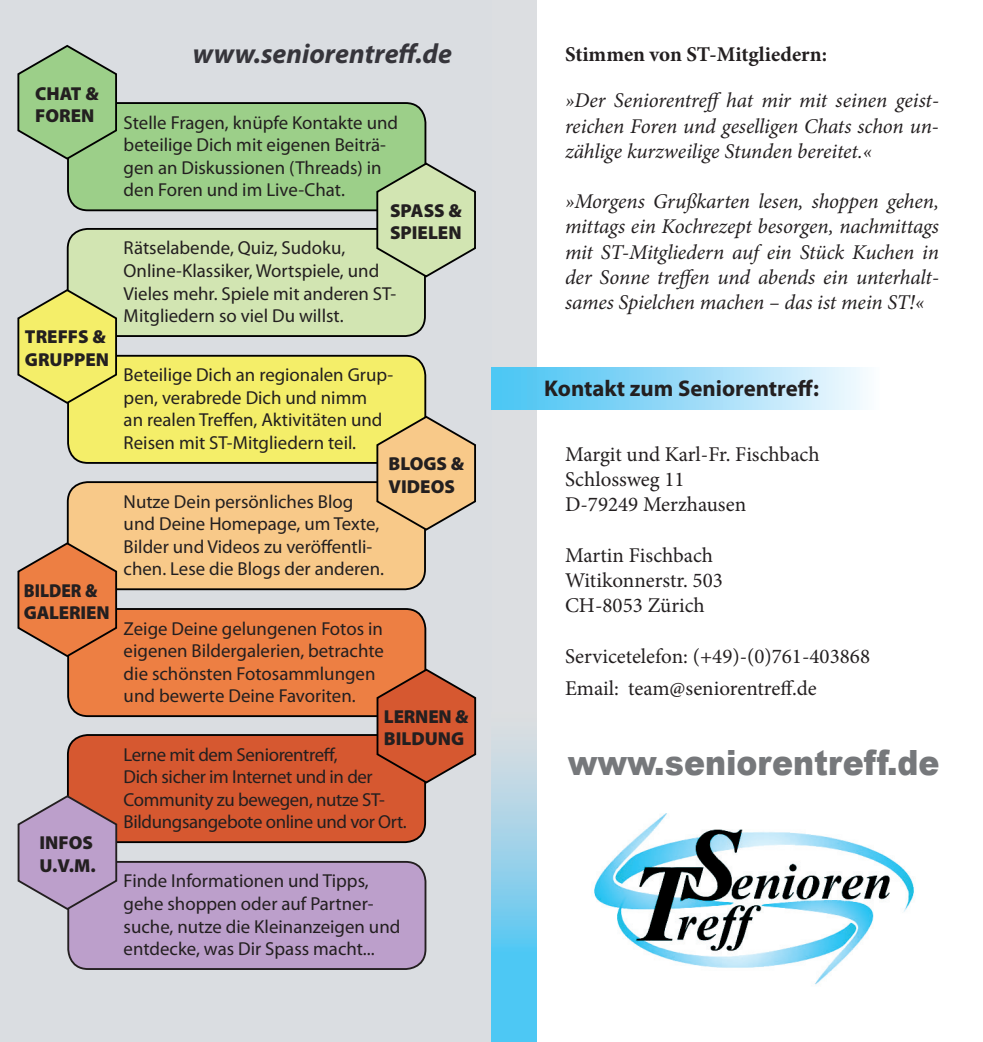
<style>
.page{position:relative;width:983px;height:1042px;background:#fff}
.page>*{position:absolute;margin:0;border:0;box-sizing:border-box;transform-origin:0 0}
.t1{font:900 34.82px "Arial";color:#76787b;scale:.91 1}
.t2{font:italic 700 27.65px "Myriad Pro";color:#36353b}
.t3{font:700 22.75px "Myriad Pro";color:#231f20}
.t4{font:italic 21px/25.2px "Minion Pro";letter-spacing:-.005em;color:#231f20;text-align:justify}
.t5{font:21px/25.2px "Minion Pro";color:#231f20}
.t6{font:700 21px "Minion Pro";color:#231f20}
.t7{font:18.72px/22.6px "Myriad Pro";color:#231f20}
.t8{font:18.72px/22.6px "Myriad Pro";letter-spacing:-.02em;color:#231f20}
.t9{font:900 18.72px/22.6px "Myriad Pro";color:#231f20}
.t10{font:900 18.72px/22.6px "Myriad Pro";color:#231f20;scale:.92 1}
</style>
<div class="page">
<div style="left:0;top:0;width:500px;height:1042px;background:#dadde1"></div>
<div style="left:491px;top:0;width:45px;height:1042px;background:#dcdee1"></div>
<div style="left:536px;top:368px;width:358px;height:41px;background:linear-gradient(to right,#55c5f3,#fefdff)"></div>
<div style="left:491px;top:368px;width:45px;height:41px;background:#50c8f4"></div>
<img style="left:594px;top:813px;width:320px;height:172px">
<svg style="left:491px;top:745px;width:45px;height:297px;background:#83ceec"></svg>
<div style="left:68px;top:356px;width:357px;height:107px;background:#f4ee69;border-radius:20px"></div>
<div style="left:67px;top:355px;width:359px;height:109px;border:2px solid #000;border-radius:20px"></div>
<div style="left:68px;top:229px;width:357px;height:107px;background:#d2e5b2;border-radius:20px"></div>
<div style="left:67px;top:228px;width:359px;height:109px;border:2px solid #000;border-radius:20px"></div>
<div style="left:68px;top:103px;width:357px;height:107px;background:#9ccf89;border-radius:20px"></div>
<div style="left:67px;top:102px;width:359px;height:109px;border:2px solid #000;border-radius:20px"></div>
<svg style="left:17px;top:44px;width:102px;height:117px"></svg>
<svg style="left:375px;top:161px;width:101px;height:117px"></svg>
<svg style="left:17px;top:288px;width:102px;height:117px"></svg>
<div style="left:68px;top:609px;width:357px;height:107px;background:#ed7f43;border-radius:20px"></div>
<div style="left:67px;top:608px;width:359px;height:109px;border:2px solid #000;border-radius:20px"></div>
<div style="left:68px;top:482px;width:357px;height:107px;background:#f8c989;border-radius:20px"></div>
<div style="left:67px;top:481px;width:359px;height:109px;border:2px solid #000;border-radius:20px"></div>
<svg style="left:375px;top:415px;width:101px;height:117px"></svg>
<svg style="left:17px;top:541px;width:102px;height:117px"></svg>
<div style="left:68px;top:862px;width:357px;height:107px;background:#bc9fcb;border-radius:20px"></div>
<div style="left:67px;top:861px;width:359px;height:109px;border:2px solid #231f20;border-radius:20px"></div>
<div style="left:68px;top:735px;width:357px;height:107px;background:#d65830;border-radius:20px"></div>
<div style="left:67px;top:734px;width:359px;height:109px;border:2px solid #000;border-radius:20px"></div>
<svg style="left:375px;top:667px;width:102px;height:117px"></svg>
<svg style="left:17px;top:794px;width:102px;height:117px"></svg>
<p class="t9" style="left:35px;top:82px;width:65px">CHAT &amp;<br>FOREN</p>
<p class="t9" style="left:25px;top:326px;width:85px">TREFFS &amp;<br>GRUPPEN</p>
<p class="t10" style="left:24px;top:579px;width:95px">BILDER &amp;<br>GALERIEN</p>
<p class="t9" style="left:40px;top:832px;width:58px">INFOS<br>U.V.M.</p>
<h2 class="t2" style="left:193px;top:36px;width:260px">www.seniorentreff.de</h2>
<p class="t7" style="left:124px;top:111px;width:276px">Stelle Fragen, knüpfe Kontakte und beteilige Dich mit eigenen Beiträ&shy;gen an Diskussionen (Threads) in den Foren und im Live-Chat.</p>
<p class="t9" style="left:390px;top:199px;width:73px">SPASS &amp;<br>SPIELEN</p>
<p class="t7" style="left:124px;top:237px;width:274px">Rätselabende, Quiz, Sudoku, Online-Klassiker, Wortspiele, und Vieles mehr. Spiele mit anderen ST-Mitgliedern so viel Du willst.</p>
<p class="t7" style="left:124px;top:363px;width:271px">Beteilige Dich an regionalen Grup&shy;pen, verabrede Dich und nimm<br>an realen Treffen, Aktivitäten und Reisen mit ST-Mitgliedern teil.</p>
<p class="t9" style="left:388px;top:452px;width:77px">BLOGS &amp;<br>VIDEOS</p>
<p class="t7" style="left:124px;top:490px;width:262px">Nutze Dein persönliches Blog und Deine Homepage, um Texte,<br>Bilder und Videos zu veröffentli&shy;chen. Lese die Blogs der anderen.</p>
<p class="t7" style="left:124px;top:617px;width:262px">Zeige Deine gelungenen Fotos in eigenen Bildergalerien, betrachte die schönsten Fotosammlungen und bewerte Deine Favoriten.</p>
<p class="t9" style="left:384px;top:705px;width:86px">LERNEN &amp;<br>BILDUNG</p>
<p class="t8" style="left:124px;top:742px;width:284px">Lerne mit dem Seniorentreff,<br>Dich sicher im Internet und in der Community zu bewegen, nutze ST-Bildungsangebote online und vor Ort.</p>
<p class="t7" style="left:124px;top:869px;width:278px">Finde Informationen und Tipps, gehe shoppen oder auf Partner&shy;suche, nutze die Kleinanzeigen und entdecke, was Dir Spass macht...</p>
<p class="t6" style="left:565px;top:39px;width:263px">Stimmen von ST-Mitgliedern:</p>
<p class="t4" style="left:565px;top:88px;width:375px">»Der Seniorentreff hat mir mit seinen geist&shy;reichen Foren und geselligen Chats schon un&shy;zählige kurzweilige Stunden bereitet.«</p>
<p class="t4" style="left:565px;top:189px;width:375px">»Morgens Grußkarten lesen, shoppen gehen, mittags ein Kochrezept besorgen, nachmittags mit ST-Mitgliedern auf ein Stück Kuchen in der Sonne treffen und abends ein unterhalt&shy;sames Spielchen machen – das ist mein ST!«</p>
<p class="t3" style="left:544px;top:373px;width:276px">Kontakt zum Seniorentreff:</p>
<p class="t5" style="left:565px;top:442px;width:256px">Margit und Karl-Fr. Fischbach<br>Schlossweg 11<br>D-79249 Merzhausen</p>
<p class="t5" style="left:565px;top:542px;width:159px">Martin Fischbach<br>Witikonnerstr. 503<br>CH-8053 Zürich</p>
<p class="t5" style="left:565px;top:640px;width:306px;line-height:32.2px">Servicetelefon: (+49)-(0)761-403868<br>Email: team@seniorentreff.de</p>
<h1 class="t1" style="left:567px;top:743px;width:410px">www.seniorentreff.de</h1>
</div>
